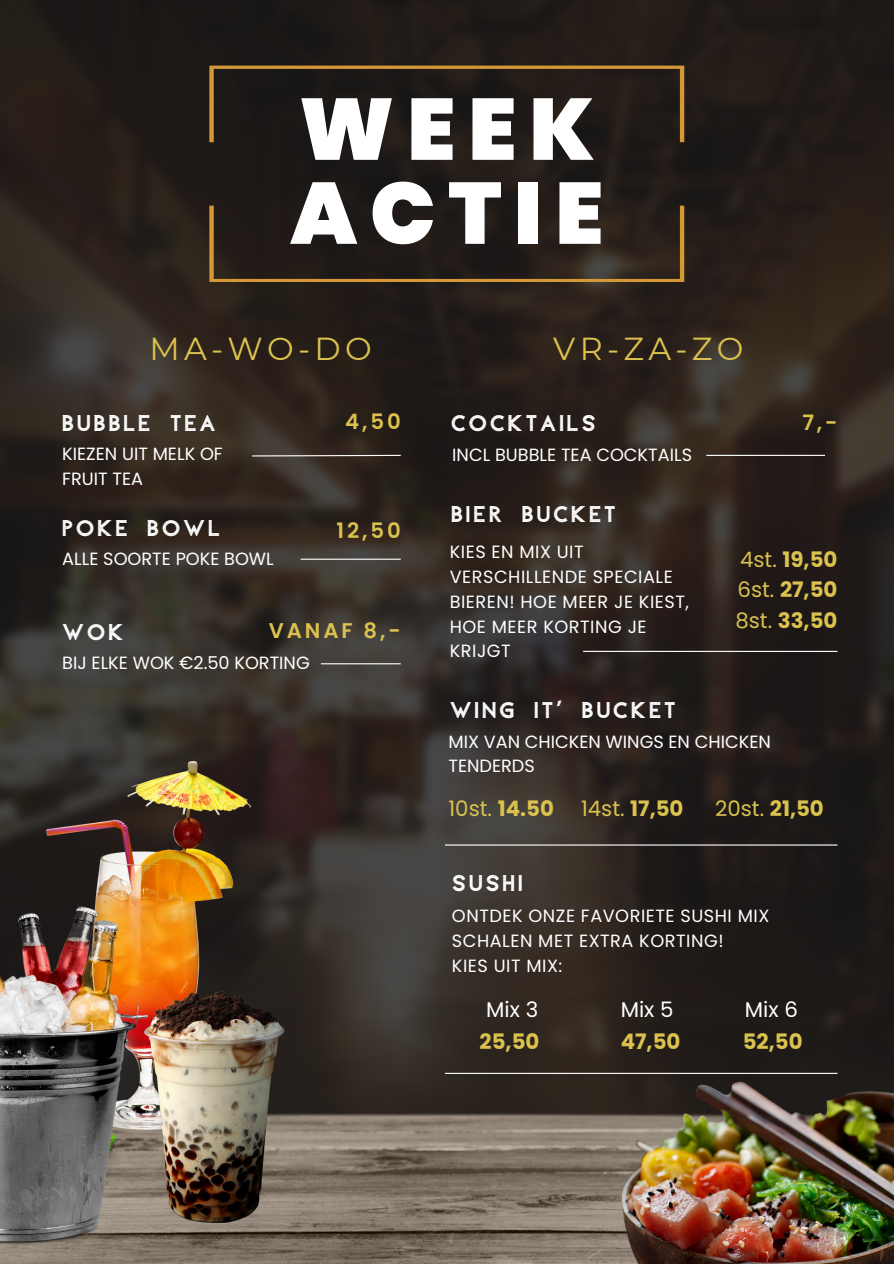
<style>
.page{position:relative;width:894px;height:1264px;background:#fff}
.page>*{position:absolute;margin:0;border:0;box-sizing:border-box;transform-origin:0 0}
.t1{font:900 87px "Poppins";letter-spacing:.145em;color:#fff}
.t2{font:31.8px "Montserrat";letter-spacing:.135em;color:#dbc24f}
.t3{font:22.8px "Aleppo";letter-spacing:.135em;color:#fff}
.t4{font:700 21.3px/30.3px "Poppins";color:#dbc24f;text-align:justify}
.t5{font:21.3px "Poppins";color:#dbc24f}
.t6{font:600 21.3px "Poppins";letter-spacing:.135em;color:#dbc24f}
.t7{font:21.3px "Poppins";color:#fff}
.t8{font:17.7px/24.8px "Poppins";letter-spacing:.03em;color:#fff}
.t9{font:17.7px/24.8px "Poppins";color:#fff}
.s1{font-weight:400}
.s2{font-weight:700}
</style>
<div class="page">
<img style="left:0;top:0;width:893px;height:1111px">
<img style="left:0;top:1111px;width:619px;height:152px">
<svg style="left:251px;top:454px;width:151px;height:3px"></svg>
<hr style="left:300px;top:558px;width:100px;height:2px;background:#fff">
<hr style="left:321px;top:663px;width:79px;height:1px;background:#fff">
<hr style="left:706px;top:455px;width:118px;height:1px;background:#fff">
<svg style="left:209px;top:66px;width:475px;height:76px"></svg>
<svg style="left:209px;top:206px;width:475px;height:76px"></svg>
<img style="left:47px;top:761px;width:203px;height:230px">
<img style="left:148px;top:991px;width:136px;height:231px">
<img style="left:0;top:901px;width:148px;height:345px">
<img style="left:619px;top:1068px;width:274px;height:195px">
<hr style="left:583px;top:651px;width:254px;height:1px;background:#fff">
<hr style="left:445px;top:844px;width:392px;height:1px;background:#fff">
<hr style="left:445px;top:1072px;width:392px;height:1px;background:#fff">
<p class="t1" style="left:298px;top:68px;width:297px">WEEK</p>
<h6 class="t1" style="left:290px;top:152px;width:315px">ACTIE</h6>
<h4 class="t2" style="left:149px;top:329px;width:223px">MA-WO-DO</h4>
<p class="t2" style="left:553px;top:329px;width:192px">VR-ZA-ZO</p>
<p class="t6" style="left:345px;top:407px;width:57px">4,50</p>
<h6 class="t6" style="left:802px;top:407px;width:37px">7,-</h6>
<h4 class="t3" style="left:62px;top:408px;width:155px">BUBBLE TEA</h4>
<h3 class="t3" style="left:451px;top:408px;width:146px">COCKTAILS</h3>
<p class="t9" style="left:452px;top:442px;width:241px">INCL BUBBLE TEA COCKTAILS</p>
<h1 class="t9" style="left:62px;top:442px;width:162px">KIEZEN UIT MELK OF<br>FRUIT TEA</h1>
<h4 class="t3" style="left:62px;top:513px;width:159px">POKE BOWL</h4>
<p class="t9" style="left:62px;top:547px;width:213px">ALLE SOORTE POKE BOWL</p>
<h4 class="t6" style="left:336px;top:516px;width:66px">12,50</h4>
<h4 class="t3" style="left:62px;top:617px;width:62px">WOK</h4>
<p class="t6" style="left:269px;top:615px;width:133px">VANAF 8,-</p>
<p class="t9" style="left:62px;top:651px;width:249px">BIJ ELKE WOK €2.50 KORTING</p>
<h3 class="t3" style="left:451px;top:499px;width:166px">BIER BUCKET</h3>
<h3 class="t8" style="left:449px;top:539px;width:241px">KIES EN MIX UIT<br>VERSCHILLENDE SPECIALE<br>BIEREN! HOE MEER JE KIEST,<br>HOE MEER KORTING JE<br>KRIJGT</h3>
<p class="t3" style="left:449px;top:695px;width:227px">WING IT’ BUCKET</p>
<h4 class="t4" style="left:735px;top:544px;width:104px"><span class="s1">4st.</span> 19,50<br><span class="s1">6st.</span> 27,50<br><span class="s1">8st.</span> 33,50</h4>
<p class="t9" style="left:448px;top:729px;width:324px">MIX VAN CHICKEN WINGS EN CHICKEN<br>TENDERDS</p>
<p class="t5" style="left:448px;top:794px;width:107px">10st. <span class="s2">14.50</span></p>
<p class="t5" style="left:581px;top:794px;width:104px">14st. <span class="s2">17,50</span></p>
<p class="t5" style="left:715px;top:794px;width:110px">20st. <span class="s2">21,50</span></p>
<p class="t3" style="left:452px;top:867px;width:72px">SUSHI</p>
<p class="t8" style="left:452px;top:903px;width:319px">ONTDEK ONZE FAVORIETE SUSHI MIX<br>SCHALEN MET EXTRA KORTING!</p>
<h6 class="t8" style="left:452px;top:953px;width:112px">KIES UIT MIX:</h6>
<h5 class="t7" style="left:486px;top:995px;width:53px">Mix 3</h5>
<h5 class="t7" style="left:620px;top:995px;width:54px">Mix 5</h5>
<h5 class="t7" style="left:744px;top:995px;width:54px">Mix 6</h5>
<p class="t4" style="left:479px;top:1026px;width:61px">25,50</p>
<p class="t4" style="left:620px;top:1026px;width:61px">47,50</p>
<p class="t4" style="left:742px;top:1026px;width:61px">52,50</p>
</div>
